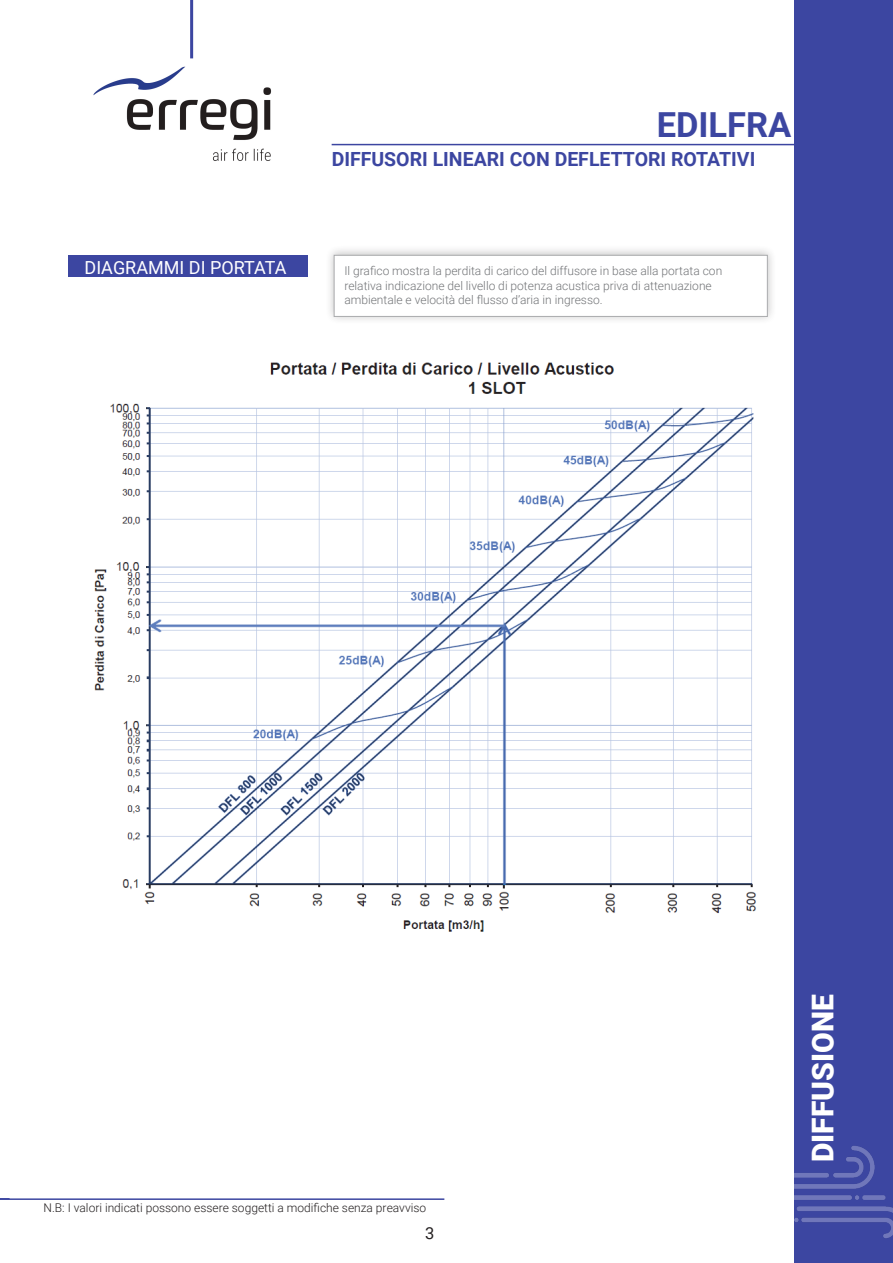
<style>
.page{position:relative;width:893px;height:1263px;background:#fff}
.page>*{position:absolute;margin:0;border:0;box-sizing:border-box;transform-origin:0 0}
.t1{font:700 34.5px "Roboto";color:#3c46a1}
.t2{font:900 30px "Roboto";color:#fff}
.t3{font:700 19.5px "Roboto";color:#3c46a1}
.t4{font:18px "Roboto";color:#fff}
.t5{font:16.5px "Roboto";color:#231f20}
.t6{font:300 12px "Roboto";color:#727477}
.t7{font:300 12px "Roboto";color:#231f20}
</style>
<div class="page">
<div style="left:795px;top:0;width:98px;height:1263px;background:#3c46a1"></div>
<hr style="left:332px;top:144px;width:483px;height:1px;background:#3c46a1">
<hr style="left:190px;top:0;width:3px;height:58px;background:#3c46a1">
<img style="left:795px;top:1146px;width:98px;height:92px">
<img style="left:93px;top:66px;width:179px;height:95px">
<hr style="left:0;top:1198px;width:444px;height:2px;background:#3c46a1">
<div style="left:69px;top:255px;width:239px;height:22px;background:#3c46a1"></div>
<div style="left:325px;top:245px;width:452px;height:80px;background:#231f20;opacity:.46"></div>
<div style="left:334px;top:255px;width:434px;height:62px;background:#fff"></div>
<img style="left:94px;top:362px;width:662px;height:570px">
<p class="t4" style="left:85px;top:255px;width:204px">DIAGRAMMI DI PORTATA</p>
<p class="t1" style="left:657px;top:101px;width:136px">EDILFRA</p>
<p class="t3" style="left:332px;top:145px;width:425px">DIFFUSORI LINEARI CON DEFLETTORI ROTATIVI</p>
<p class="t6" style="left:344px;top:262px;width:379px">Il grafico mostra la perdita di carico del diffusore in base alla portata con</p>
<p class="t6" style="left:344px;top:277px;width:369px">relativa indicazione del livello di potenza acustica priva di attenuazione</p>
<p class="t6" style="left:344px;top:291px;width:260px">ambientale e velocità del flusso d’aria in ingresso.</p>
<p class="t7" style="left:44px;top:1199px;width:384px">N.B: I valori indicati possono essere soggetti a modifiche senza preavviso</p>
<p class="t5" style="left:425px;top:1221px;width:11px">3</p>
<p class="t2" style="left:802px;top:1162px;width:169px;rotate:-90deg">DIFFUSIONE</p>
</div>
